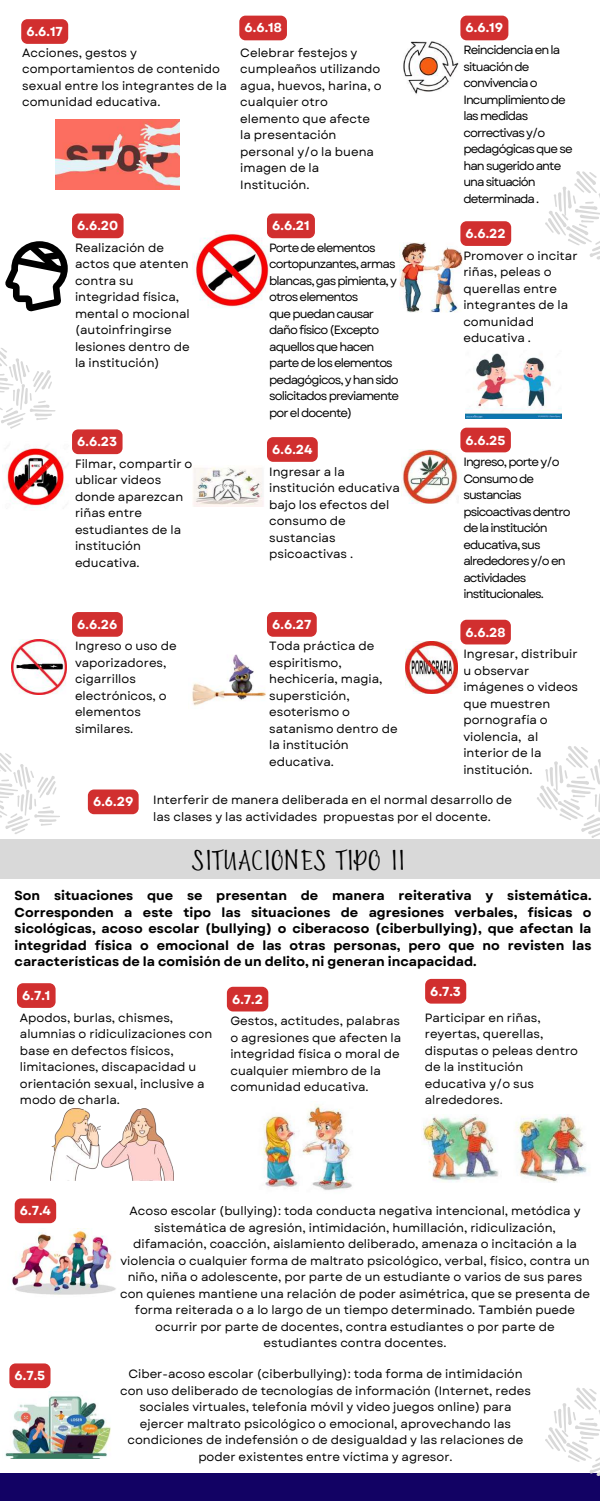
<style>
.page{position:relative;width:600px;height:1501px;background:#fff}
.page>*{position:absolute;margin:0;border:0;box-sizing:border-box;transform-origin:0 0}
.t1{font:25.9px "Nefelibata Script";color:#000}
.t2{font:700 13px/16.5px "Garet";color:#000;text-align:justify}
.t3{font:700 13px "Garet";color:#fff}
.t4{font:12px/16.5px "Garet";color:#000}
.t5{font:12px/16.5px "Garet";letter-spacing:-.075em;color:#000}
</style>
<div class="page">
<div style="left:0;top:839px;width:600px;height:39px;background:#d9d9d9"></div>
<div style="left:0;top:1472px;width:600px;height:28px;background:#120264"></div>
<img style="left:423px;top:1114px;width:164px;height:68px">
<img style="left:12px;top:1228px;width:104px;height:67px">
<img style="left:5px;top:1391px;width:106px;height:66px">
<img style="left:263px;top:1104px;width:89px;height:86px">
<img style="left:50px;top:1108px;width:123px;height:71px">
<img style="left:192px;top:654px;width:74px;height:52px">
<img style="left:402px;top:449px;width:57px;height:54px">
<img style="left:193px;top:467px;width:71px;height:39px">
<img style="left:405px;top:642px;width:53px;height:51px">
<img style="left:466px;top:353px;width:96px;height:65px">
<img style="left:12px;top:639px;width:54px;height:55px">
<img style="left:2px;top:445px;width:63px;height:63px">
<svg style="left:5px;top:241px;width:63px;height:70px"></svg>
<img style="left:403px;top:41px;width:56px;height:53px">
<img style="left:55px;top:119px;width:124px;height:70px">
<img style="left:400px;top:243px;width:63px;height:69px">
<svg style="left:545px;top:171px;width:55px;height:89px"></svg>
<svg style="left:537px;top:746px;width:63px;height:92px"></svg>
<svg style="left:541px;top:1387px;width:59px;height:89px"></svg>
<svg style="left:0;top:348px;width:56px;height:81px"></svg>
<svg style="left:0;top:753px;width:60px;height:81px"></svg>
<img style="left:193px;top:231px;width:78px;height:77px">
<div style="left:21px;top:19px;width:47px;height:25px;background:#d12f2f;border-radius:6px"></div>
<div style="left:239px;top:16px;width:48px;height:24px;background:#d12f2f;border-radius:6px"></div>
<div style="left:460px;top:16px;width:48px;height:24px;background:#d12f2f;border-radius:6px"></div>
<div style="left:72px;top:213px;width:52px;height:25px;background:#d12f2f;border-radius:6px"></div>
<div style="left:267px;top:213px;width:48px;height:25px;background:#d12f2f;border-radius:6px"></div>
<div style="left:460px;top:221px;width:51px;height:25px;background:#d12f2f;border-radius:6px"></div>
<div style="left:72px;top:429px;width:51px;height:25px;background:#d12f2f;border-radius:6px"></div>
<div style="left:267px;top:437px;width:51px;height:25px;background:#d12f2f;border-radius:6px"></div>
<div style="left:460px;top:427px;width:51px;height:25px;background:#d12f2f;border-radius:6px"></div>
<div style="left:72px;top:612px;width:51px;height:24px;background:#d12f2f;border-radius:6px"></div>
<div style="left:267px;top:612px;width:50px;height:24px;background:#d12f2f;border-radius:6px"></div>
<div style="left:460px;top:619px;width:51px;height:25px;background:#d12f2f;border-radius:6px"></div>
<div style="left:88px;top:789px;width:51px;height:25px;background:#d12f2f;border-radius:6px"></div>
<div style="left:17px;top:983px;width:39px;height:24px;background:#d12f2f;border-radius:6px"></div>
<div style="left:227px;top:986px;width:41px;height:25px;background:#d12f2f;border-radius:6px"></div>
<div style="left:425px;top:978px;width:41px;height:25px;background:#d12f2f;border-radius:6px"></div>
<div style="left:15px;top:1198px;width:41px;height:24px;background:#d12f2f;border-radius:6px"></div>
<div style="left:9px;top:1363px;width:42px;height:24px;background:#d12f2f;border-radius:6px"></div>
<p class="t3" style="left:26px;top:22px;width:38px">6.6.17</p>
<p class="t3" style="left:245px;top:19px;width:39px">6.6.18</p>
<p class="t4" style="left:240px;top:44px;width:143px">Celebrar festejos y cumpleaños utilizando agua, huevos, harina, o cualquier otro elemento que afecte la presentación personal y/o la buena imagen de la<br>Institución.</p>
<p class="t4" style="left:22px;top:44px;width:206px">Acciones, gestos y comportamientos de contenido sexual entre los integrantes de la comunidad educativa.</p>
<p class="t3" style="left:77px;top:216px;width:43px">6.6.20</p>
<p class="t3" style="left:272px;top:216px;width:39px">6.6.21</p>
<p class="t5" style="left:269px;top:239px;width:131px">Porte de elementos cortopunzantes, armas blancas, gas pimienta, y otros elementos<br>que puedan causar daño físico (Excepto aquellos que hacen parte de los elementos pedagógicos, y han sido solicitados previamente por el docente)</p>
<p class="t4" style="left:75px;top:239px;width:116px">Realización de actos que atenten contra su integridad física, mental o mocional (autoinfringirse lesiones dentro de la institución)</p>
<p class="t3" style="left:77px;top:432px;width:42px">6.6.23</p>
<p class="t4" style="left:75px;top:455px;width:119px">Filmar, compartir o ublicar videos donde aparezcan riñas entre estudiantes de la institución educativa.</p>
<p class="t3" style="left:272px;top:440px;width:42px">6.6.24</p>
<p class="t4" style="left:269px;top:463px;width:132px">Ingresar a la institución educativa bajo los efectos del consumo de sustancias psicoactivas .</p>
<p class="t3" style="left:77px;top:615px;width:42px">6.6.26</p>
<p class="t3" style="left:272px;top:615px;width:41px">6.6.27</p>
<p class="t4" style="left:269px;top:638px;width:130px">Toda práctica de espiritismo, hechicería, magia, superstición, esoterismo o satanismo dentro de la institución educativa.</p>
<p class="t4" style="left:75px;top:638px;width:103px">Ingreso o uso de vaporizadores, cigarrillos electrónicos, o elementos similares.</p>
<p class="t3" style="left:466px;top:19px;width:39px">6.6.19</p>
<p class="t5" style="left:463px;top:42px;width:111px">Reincidencia en la situación de convivencia o<br>Incumplimiento de las medidas correctivas y/o pedagógicas que se han sugerido ante una situación determinada .</p>
<p class="t3" style="left:466px;top:224px;width:42px">6.6.22</p>
<p class="t4" style="left:463px;top:247px;width:116px">Promover o incitar riñas, peleas o querellas entre integrantes de la comunidad educativa .</p>
<p class="t3" style="left:466px;top:430px;width:42px">6.6.25</p>
<p class="t5" style="left:463px;top:453px;width:109px">Ingreso, porte y/o<br>Consumo de sustancias psicoactivas dentro de la institución educativa, sus alrededores y/o en actividades institucionales.</p>
<p class="t3" style="left:466px;top:622px;width:42px">6.6.28</p>
<p class="t4" style="left:463px;top:645px;width:116px">Ingresar, distribuir u observar imágenes o videos que muestren pornografía o violencia, al interior de la institución.</p>
<p class="t3" style="left:93px;top:792px;width:42px">6.6.29</p>
<p class="t4" style="left:153px;top:791px;width:360px">Interferir de manera deliberada en el normal desarrollo de las clases y las actividades propuestas por el docente.</p>
<h1 class="t1" style="left:192px;top:841px;width:215px">SITUACIONES TIPO II</h1>
<p class="t2" style="left:15px;top:887px;width:578px">Son situaciones que se presentan de manera reiterativa y sistemática.<br>Corresponden a este tipo las situaciones de agresiones verbales, físicas o sicológicas, acoso escolar (bullying) o ciberacoso (ciberbullying), que afectan la integridad física o emocional de las otras personas, pero que no revisten las características de la comisión de un delito, ni generan incapacidad.</p>
<p class="t3" style="left:22px;top:985px;width:30px">6.7.1</p>
<p class="t4" style="left:20px;top:1009px;width:194px">Apodos, burlas, chismes, alumnias o ridiculizaciones con base en defectos físicos, limitaciones, discapacidad u orientación sexual, inclusive a modo de charla.</p>
<p class="t3" style="left:430px;top:981px;width:32px">6.7.3</p>
<p class="t4" style="left:425px;top:1009px;width:155px">Participar en riñas, reyertas, querellas, disputas o peleas dentro de la institución educativa y/o sus alrededores.</p>
<p class="t3" style="left:232px;top:989px;width:33px">6.7.2</p>
<p class="t4" style="left:230px;top:1012px;width:172px">Gestos, actitudes, palabras o agresiones que afecten la integridad física o moral de cualquier miembro de la comunidad educativa.</p>
<p class="t3" style="left:20px;top:1201px;width:33px">6.7.4</p>
<p class="t4" style="left:120px;top:1202px;width:471px;text-align:center">Acoso escolar (bullying): toda conducta negativa intencional, metódica y sistemática de agresión, intimidación, humillación, ridiculización, difamación, coacción, aislamiento deliberado, amenaza o incitación a la violencia o cualquier forma de maltrato psicológico, verbal, físico, contra un niño, niña o adolescente, por parte de un estudiante o varios de sus pares con quienes mantiene una relación de poder asimétrica, que se presenta de forma reiterada o a lo largo de un tiempo determinado. También puede ocurrir por parte de docentes, contra estudiantes o por parte de estudiantes contra docentes.</p>
<p class="t3" style="left:15px;top:1365px;width:32px">6.7.5</p>
<p class="t4" style="left:120px;top:1365px;width:412px;text-align:center">Ciber-acoso escolar (ciberbullying): toda forma de intimidación con uso deliberado de tecnologías de información (Internet, redes sociales virtuales, telefonía móvil y video juegos online) para ejercer maltrato psicológico o emocional, aprovechando las condiciones de indefensión o de desigualdad y las relaciones de poder existentes entre víctima y agresor.</p>
</div>
